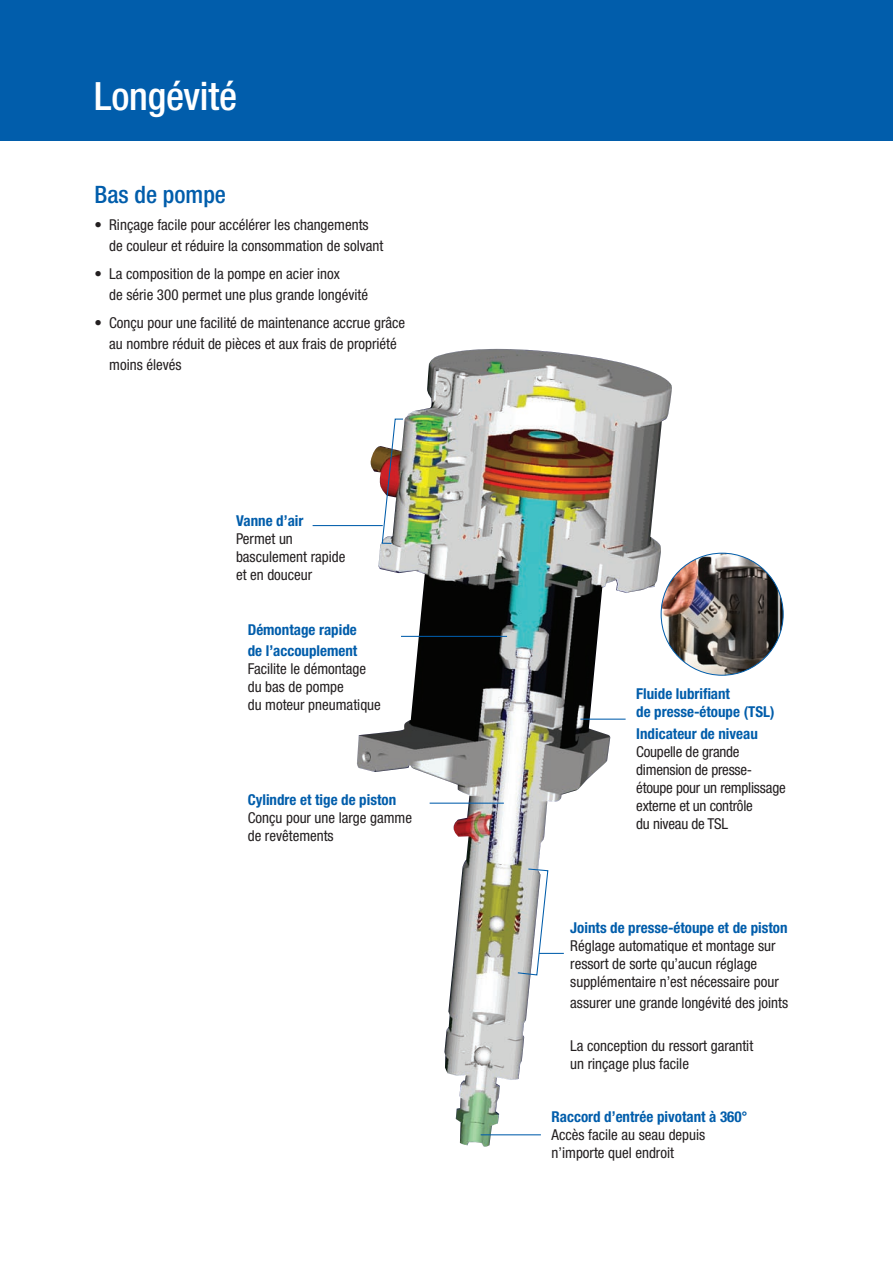
<style>
.page{position:relative;width:893px;height:1263px;background:#fff}
.page>*{position:absolute;margin:0;border:0;box-sizing:border-box;transform-origin:0 0}
.t1{font:500 condensed 39px "Helvetica Neue LT Std";letter-spacing:-.005em;color:#fff}
.t2{font:500 condensed 24px "Helvetica Neue LT Std";color:#015dab}
.t3{font:condensed 15px/18px "Helvetica Neue LT Std";color:#231f20}
.t4{font:700 condensed 15px/18px "Helvetica Neue LT Std";color:#015dab}
</style>
<div class="page">
<div style="left:0;top:0;width:893px;height:140px;background:#015dab"></div>
<img style="left:661px;top:553px;width:122px;height:122px;border-radius:61px">
<img style="left:357px;top:349px;width:315px;height:798px">
<svg style="left:381px;top:418px;width:23px;height:126px"></svg>
<hr style="left:313px;top:525px;width:70px;height:1px;background:#015dab">
<hr style="left:481px;top:1134px;width:60px;height:1px;background:#015dab">
<hr style="left:430px;top:803px;width:74px;height:1px;background:#015dab">
<svg style="left:517px;top:868px;width:47px;height:108px"></svg>
<hr style="left:401px;top:636px;width:106px;height:1px;background:#015dab">
<hr style="left:580px;top:719px;width:46px;height:1px;background:#015dab">
<h1 class="t1" style="left:94px;top:73px;width:144px">Longévité</h1>
<h2 class="t2" style="left:94px;top:180px;width:133px">Bas de pompe</h2>
<p class="t3" style="left:109px;top:214px;width:276px;line-height:21px;text-indent:-15px">• Rinçage facile pour accélérer les changements de couleur et réduire la consommation de solvant</p>
<p class="t3" style="left:109px;top:263px;width:260px;line-height:21px;text-indent:-15px">• La composition de la pompe en acier inox<br>de série 300 permet une plus grande longévité</p>
<p class="t3" style="left:109px;top:312px;width:297px;line-height:21px;text-indent:-15px">• Conçu pour une facilité de maintenance accrue grâce au nombre réduit de pièces et aux frais de propriété moins élevés</p>
<p class="t4" style="left:236px;top:511px;width:69px">Vanne d’air</p>
<p class="t3" style="left:236px;top:530px;width:111px">Permet un basculement rapide et en douceur</p>
<p class="t4" style="left:248px;top:618px;width:111px;line-height:21.6px">Démontage rapide de l’accouplement</p>
<p class="t3" style="left:248px;top:660px;width:135px">Facilite le démontage du bas de pompe<br>du moteur pneumatique</p>
<p class="t4" style="left:248px;top:791px;width:150px">Cylindre et tige de piston</p>
<p class="t3" style="left:248px;top:809px;width:166px">Conçu pour une large gamme de revêtements</p>
<p class="t4" style="left:636px;top:684px;width:140px">Fluide lubrifiant<br>de presse-étoupe (TSL)</p>
<p class="t4" style="left:636px;top:724px;width:123px">Indicateur de niveau</p>
<p class="t3" style="left:636px;top:742px;width:151px">Coupelle de grande dimension de presse&shy;étoupe pour un remplissage externe et un contrôle<br>du niveau de TSL</p>
<p class="t4" style="left:570px;top:918px;width:219px">Joints de presse-étoupe et de piston</p>
<p class="t3" style="left:570px;top:937px;width:210px">Réglage automatique et montage sur ressort de sorte qu’aucun réglage supplémentaire n’est nécessaire pour</p>
<p class="t3" style="left:570px;top:994px;width:219px">assurer une grande longévité des joints</p>
<p class="t3" style="left:570px;top:1036px;width:184px">La conception du ressort garantit un rinçage plus facile</p>
<p class="t4" style="left:552px;top:1107px;width:198px">Raccord d’entrée pivotant à 360°</p>
<p class="t3" style="left:552px;top:1125px;width:155px">Accès facile au seau depuis n’importe quel endroit</p>
</div>
